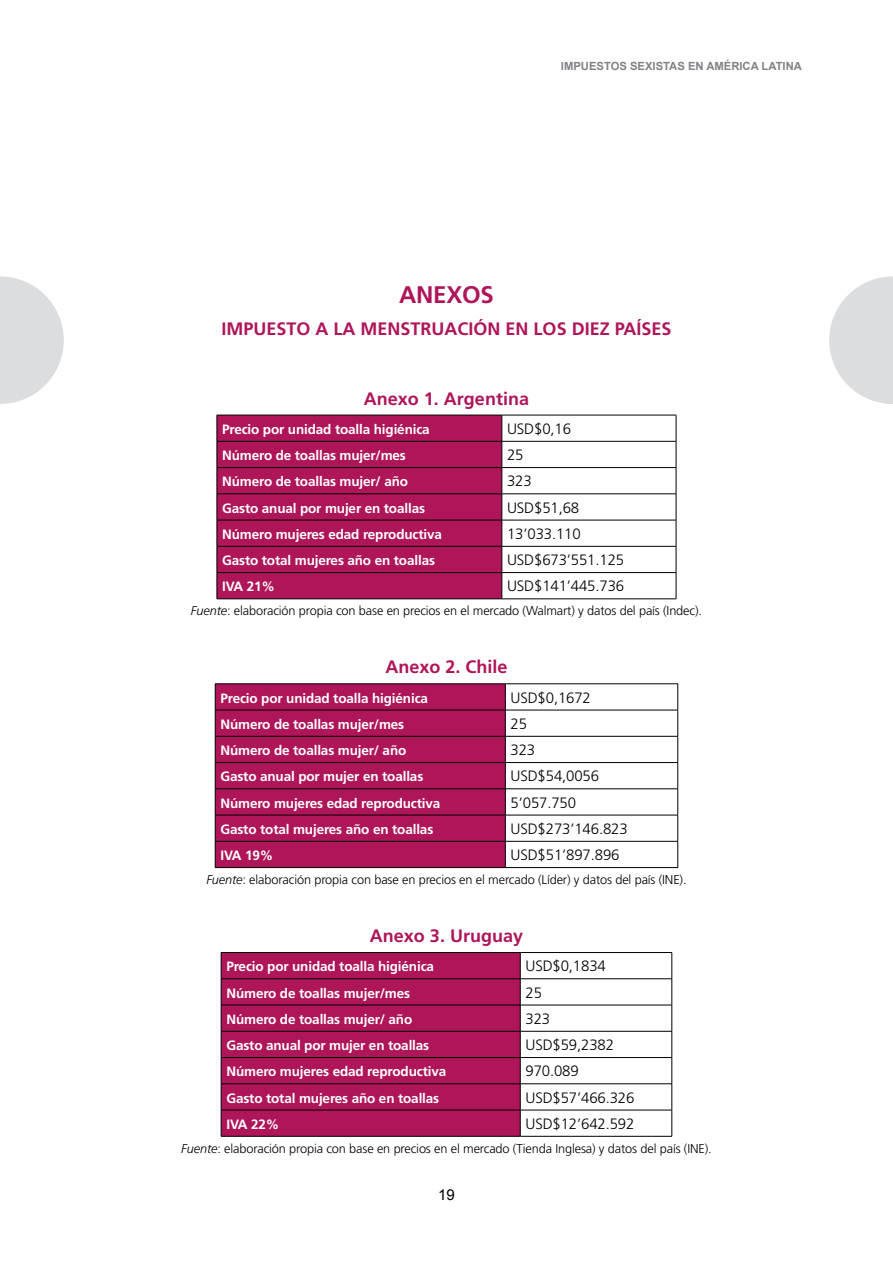
<style>
.page{position:relative;width:893px;height:1263px;background:#fff}
.page>*{position:absolute;margin:0;border:0;box-sizing:border-box;transform-origin:0 0}
.t1{font:700 24px "Frutiger";letter-spacing:-.01em;color:#ae1659}
.t2{font:700 18px "Frutiger";color:#ae1659}
.t3{font:300 15px "Frutiger";letter-spacing:-.01em;color:#000}
.t4{font:15px "Arial";color:#000}
.t5{font:700 13.5px "Frutiger";letter-spacing:-.01em;color:#fff}
.t6{font:300 12.75px "Frutiger";letter-spacing:-.01em;color:#000}
.t7{font:700 11.25px "Arial";color:#808285}
.s1{font-style:italic}
</style>
<div class="page">
<svg style="left:0;top:276px;width:64px;height:128px"></svg>
<svg style="left:829px;top:276px;width:64px;height:128px"></svg>
<div style="left:218px;top:416px;width:284px;height:183px;background:#ae1659"></div>
<hr style="left:217px;top:415px;width:285px;height:1px;background:#000">
<hr style="left:502px;top:415px;width:174px;height:1px;background:#000">
<hr style="left:217px;top:441px;width:285px;height:1px;background:#000">
<hr style="left:502px;top:441px;width:174px;height:1px;background:#000">
<hr style="left:217px;top:467px;width:285px;height:1px;background:#000">
<hr style="left:502px;top:467px;width:174px;height:1px;background:#000">
<hr style="left:217px;top:494px;width:285px;height:1px;background:#000">
<hr style="left:502px;top:494px;width:174px;height:1px;background:#000">
<hr style="left:217px;top:520px;width:285px;height:1px;background:#000">
<hr style="left:502px;top:520px;width:174px;height:1px;background:#000">
<hr style="left:217px;top:546px;width:285px;height:1px;background:#000">
<hr style="left:502px;top:546px;width:174px;height:1px;background:#000">
<hr style="left:217px;top:572px;width:285px;height:1px;background:#000">
<svg style="left:217px;top:415px;width:1px;height:184px"></svg>
<hr style="left:502px;top:572px;width:174px;height:1px;background:#000">
<svg style="left:502px;top:415px;width:1px;height:184px"></svg>
<svg style="left:676px;top:415px;width:1px;height:184px"></svg>
<hr style="left:217px;top:599px;width:285px;height:1px;background:#000">
<hr style="left:502px;top:599px;width:174px;height:1px;background:#000">
<div style="left:216px;top:684px;width:289px;height:183px;background:#ae1659"></div>
<hr style="left:215px;top:683px;width:290px;height:1px;background:#000">
<hr style="left:505px;top:683px;width:173px;height:1px;background:#000">
<hr style="left:215px;top:710px;width:290px;height:1px;background:#000">
<hr style="left:505px;top:710px;width:173px;height:1px;background:#000">
<hr style="left:215px;top:736px;width:290px;height:1px;background:#000">
<hr style="left:505px;top:736px;width:173px;height:1px;background:#000">
<hr style="left:215px;top:762px;width:290px;height:1px;background:#000">
<hr style="left:505px;top:762px;width:173px;height:1px;background:#000">
<hr style="left:215px;top:788px;width:290px;height:1px;background:#000">
<hr style="left:505px;top:788px;width:173px;height:1px;background:#000">
<hr style="left:215px;top:815px;width:290px;height:1px;background:#000">
<hr style="left:505px;top:815px;width:173px;height:1px;background:#000">
<hr style="left:215px;top:841px;width:290px;height:1px;background:#000">
<svg style="left:215px;top:684px;width:1px;height:183px"></svg>
<hr style="left:505px;top:841px;width:173px;height:1px;background:#000">
<svg style="left:505px;top:684px;width:1px;height:183px"></svg>
<svg style="left:677px;top:684px;width:1px;height:183px"></svg>
<hr style="left:215px;top:867px;width:290px;height:1px;background:#000">
<hr style="left:505px;top:867px;width:173px;height:1px;background:#000">
<div style="left:222px;top:953px;width:298px;height:183px;background:#ae1659"></div>
<hr style="left:221px;top:952px;width:299px;height:1px;background:#000">
<hr style="left:520px;top:952px;width:152px;height:1px;background:#000">
<hr style="left:221px;top:978px;width:299px;height:1px;background:#000">
<hr style="left:520px;top:978px;width:152px;height:1px;background:#000">
<hr style="left:221px;top:1005px;width:299px;height:1px;background:#000">
<hr style="left:520px;top:1005px;width:152px;height:1px;background:#000">
<hr style="left:221px;top:1031px;width:299px;height:1px;background:#000">
<hr style="left:520px;top:1031px;width:152px;height:1px;background:#000">
<hr style="left:221px;top:1057px;width:299px;height:1px;background:#000">
<hr style="left:520px;top:1057px;width:152px;height:1px;background:#000">
<hr style="left:221px;top:1083px;width:299px;height:1px;background:#000">
<hr style="left:520px;top:1083px;width:152px;height:1px;background:#000">
<hr style="left:221px;top:1110px;width:299px;height:1px;background:#000">
<svg style="left:221px;top:953px;width:1px;height:183px"></svg>
<hr style="left:520px;top:1110px;width:152px;height:1px;background:#000">
<svg style="left:520px;top:953px;width:1px;height:183px"></svg>
<svg style="left:672px;top:953px;width:1px;height:183px"></svg>
<hr style="left:221px;top:1136px;width:299px;height:1px;background:#000">
<hr style="left:520px;top:1136px;width:152px;height:1px;background:#000">
<p class="t7" style="left:561px;top:58px;width:243px">IMPUESTOS SEXISTAS EN AMÉRICA LATINA</p>
<h1 class="t1" style="left:399px;top:280px;width:96px">ANEXOS</h1>
<h2 class="t2" style="left:222px;top:318px;width:451px">IMPUESTO A LA MENSTRUACIÓN EN LOS DIEZ PAÍSES</h2>
<h2 class="t2" style="left:364px;top:388px;width:167px">Anexo 1. Argentina</h2>
<p class="t5" style="left:222px;top:421px;width:209px">Precio por unidad toalla higiénica</p>
<p class="t3" style="left:507px;top:420px;width:65px">USD$0,16</p>
<p class="t5" style="left:222px;top:447px;width:185px">Número de toallas mujer/mes</p>
<p class="t3" style="left:507px;top:446px;width:18px">25</p>
<p class="t5" style="left:222px;top:474px;width:187px">Número de toallas mujer/ año</p>
<p class="t3" style="left:507px;top:473px;width:26px">323</p>
<p class="t5" style="left:222px;top:500px;width:204px">Gasto anual por mujer en toallas</p>
<p class="t3" style="left:507px;top:499px;width:74px">USD$51,68</p>
<p class="t5" style="left:222px;top:526px;width:221px">Número mujeres edad reproductiva</p>
<p class="t3" style="left:507px;top:525px;width:75px">13’033.110</p>
<p class="t5" style="left:222px;top:552px;width:214px">Gasto total mujeres año en toallas</p>
<p class="t3" style="left:507px;top:551px;width:119px">USD$673’551.125</p>
<p class="t5" style="left:222px;top:579px;width:54px">IVA 21%</p>
<p class="t3" style="left:507px;top:578px;width:119px">USD$141’445.736</p>
<p class="t6" style="left:191px;top:604px;width:512px"><span class="s1">Fuente</span>: elaboración propia con base en precios en el mercado (Walmart) y datos del país (Indec).</p>
<h2 class="t2" style="left:385px;top:656px;width:124px">Anexo 2. Chile</h2>
<p class="t5" style="left:220px;top:690px;width:209px">Precio por unidad toalla higiénica</p>
<p class="t3" style="left:511px;top:689px;width:82px">USD$0,1672</p>
<p class="t5" style="left:220px;top:716px;width:185px">Número de toallas mujer/mes</p>
<p class="t3" style="left:511px;top:715px;width:18px">25</p>
<p class="t5" style="left:220px;top:742px;width:187px">Número de toallas mujer/ año</p>
<p class="t3" style="left:511px;top:741px;width:26px">323</p>
<p class="t5" style="left:220px;top:769px;width:204px">Gasto anual por mujer en toallas</p>
<p class="t3" style="left:511px;top:768px;width:90px">USD$54,0056</p>
<p class="t5" style="left:220px;top:795px;width:221px">Número mujeres edad reproductiva</p>
<p class="t3" style="left:511px;top:794px;width:67px">5’057.750</p>
<p class="t5" style="left:220px;top:821px;width:214px">Gasto total mujeres año en toallas</p>
<p class="t3" style="left:511px;top:820px;width:119px">USD$273’146.823</p>
<p class="t5" style="left:220px;top:847px;width:54px">IVA 19%</p>
<p class="t3" style="left:511px;top:846px;width:110px">USD$51’897.896</p>
<p class="t6" style="left:206px;top:872px;width:482px"><span class="s1">Fuente</span>: elaboración propia con base en precios en el mercado (Líder) y datos del país (INE).</p>
<h2 class="t2" style="left:370px;top:925px;width:155px">Anexo 3. Uruguay</h2>
<p class="t5" style="left:226px;top:959px;width:209px">Precio por unidad toalla higiénica</p>
<p class="t3" style="left:525px;top:957px;width:82px">USD$0,1834</p>
<p class="t5" style="left:226px;top:985px;width:185px">Número de toallas mujer/mes</p>
<p class="t3" style="left:525px;top:984px;width:18px">25</p>
<p class="t5" style="left:226px;top:1011px;width:187px">Número de toallas mujer/ año</p>
<p class="t3" style="left:525px;top:1010px;width:26px">323</p>
<p class="t5" style="left:226px;top:1037px;width:204px">Gasto anual por mujer en toallas</p>
<p class="t3" style="left:525px;top:1036px;width:90px">USD$59,2382</p>
<p class="t5" style="left:226px;top:1064px;width:221px">Número mujeres edad reproductiva</p>
<p class="t3" style="left:525px;top:1062px;width:55px">970.089</p>
<p class="t5" style="left:226px;top:1090px;width:214px">Gasto total mujeres año en toallas</p>
<p class="t3" style="left:525px;top:1089px;width:110px">USD$57’466.326</p>
<p class="t5" style="left:226px;top:1116px;width:54px">IVA 22%</p>
<p class="t3" style="left:525px;top:1115px;width:110px">USD$12’642.592</p>
<p class="t6" style="left:181px;top:1141px;width:532px"><span class="s1">Fuente</span>: elaboración propia con base en precios en el mercado (Tienda Inglesa) y datos del país (INE).</p>
<p class="t4" style="left:438px;top:1185px;width:18px">19</p>
</div>
